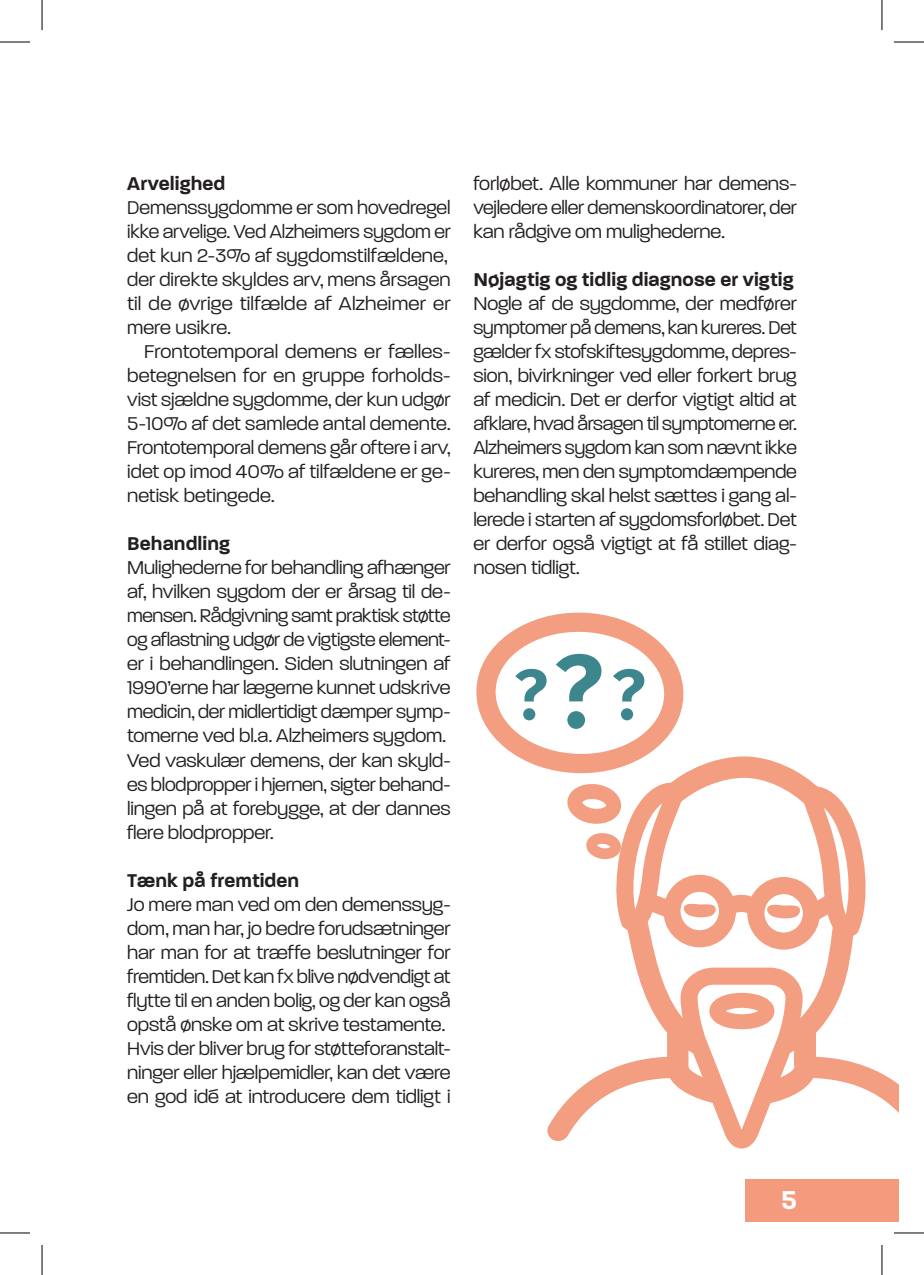
<style>
.page{position:relative;width:924px;height:1275px;background:#fff}
.page>*{position:absolute;margin:0;border:0;box-sizing:border-box;transform-origin:0 0}
.t1{font:600 28px "Paralucent";color:#fff}
.Brødtekst{font:300 20px/24px "Paralucent";letter-spacing:-.005em;color:#231f20;text-align:justify}
.Fed_brødtekst{font:600 20px "Paralucent";letter-spacing:.005em;color:#231f20}
</style>
<div class="page">
<div style="left:745px;top:1179px;width:153px;height:42px;background:#f49b7e"></div>
<svg style="left:476px;top:612px;width:422px;height:536px"></svg>
<hr style="left:0;top:42px;width:30px;height:1px;background:#000">
<hr style="left:893px;top:42px;width:30px;height:1px;background:#000">
<hr style="left:0;top:1232px;width:30px;height:1px;background:#000">
<hr style="left:893px;top:1232px;width:30px;height:1px;background:#000">
<hr style="left:42px;top:0;width:1px;height:30px;background:#000">
<hr style="left:42px;top:1245px;width:1px;height:30px;background:#000">
<hr style="left:881px;top:0;width:1px;height:30px;background:#000">
<hr style="left:881px;top:1245px;width:1px;height:30px;background:#000">
<p class="Fed_brødtekst" style="left:127px;top:172px;width:100px">Arvelighed</p>
<p class="Brødtekst" style="left:127px;top:196px;width:325px">Demenssygdomme er som hovedregel ikke arvelige. Ved Alzheimers sygdom er det kun 2-3% af sygdomstilfældene,</p>
<p class="Brødtekst" style="left:127px;top:268px;width:325px">der direkte skyldes arv, mens årsagen til de øvrige tilfælde af Alzheimer er mere usikre.</p>
<p class="Brødtekst" style="left:127px;top:340px;width:325px;text-indent:17px">Frontotemporal demens er fælles&shy;betegnelsen for en gruppe forholds&shy;vist sjældne sygdomme, der kun udgør 5-10% af det samlede antal demente.<br>Frontotemporal demens går oftere i arv, idet op imod 40% af tilfældene er ge&shy;netisk betingede.</p>
<p class="Fed_brødtekst" style="left:127px;top:532px;width:104px">Behandling</p>
<p class="Brødtekst" style="left:127px;top:556px;width:325px">Mulighederne for behandling afhænger af, hvilken sygdom der er årsag til de&shy;mensen. Rådgivning samt praktisk støtte og aflastning udgør de vigtigste element&shy;er i behandlingen. Siden slutningen af 1990’erne har lægerne kunnet udskrive medicin, der midlertidigt dæmper symp&shy;tomerne ved bl.a. Alzheimers sygdom.</p>
<p class="Brødtekst" style="left:127px;top:748px;width:325px">Ved vaskulær demens, der kan skyld&shy;es blodpropper i hjernen, sigter behand&shy;lingen på at forebygge, at der dannes flere blodpropper.</p>
<p class="Fed_brødtekst" style="left:127px;top:868px;width:173px">Tænk på fremtiden</p>
<p class="Brødtekst" style="left:127px;top:892px;width:325px">Jo mere man ved om den demenssyg&shy;dom, man har, jo bedre forudsætninger har man for at træffe beslutninger for fremtiden. Det kan fx blive nødvendigt at flytte til en anden bolig, og der kan også opstå ønske om at skrive testamente.</p>
<p class="Brødtekst" style="left:127px;top:1036px;width:325px">Hvis der bliver brug for støtteforanstalt&shy;ninger eller hjælpemidler, kan det være en god idé at introducere dem tidligt i</p>
<p class="Brødtekst" style="left:473px;top:172px;width:325px">forløbet. Alle kommuner har demens&shy;vejledere eller demenskoordinatorer, der kan rådgive om mulighederne.</p>
<p class="Fed_brødtekst" style="left:473px;top:268px;width:322px">Nøjagtig og tidlig diagnose er vigtig</p>
<p class="Brødtekst" style="left:473px;top:292px;width:325px">Nogle af de sygdomme, der medfører symptomer på demens, kan kureres. Det gælder fx stofskiftesygdomme, depres&shy;sion, bivirkninger ved eller forkert brug af medicin. Det er derfor vigtigt altid at afklare, hvad årsagen til symptomerne er.</p>
<p class="Brødtekst" style="left:473px;top:436px;width:325px">Alzheimers sygdom kan som nævnt ikke kureres, men den symptomdæmpende behandling skal helst sættes i gang al&shy;lerede i starten af sygdomsforløbet. Det er derfor også vigtigt at få stillet diag&shy;nosen tidligt.</p>
<h1 class="t1" style="left:780px;top:1183px;width:18px">5</h1>
</div>
